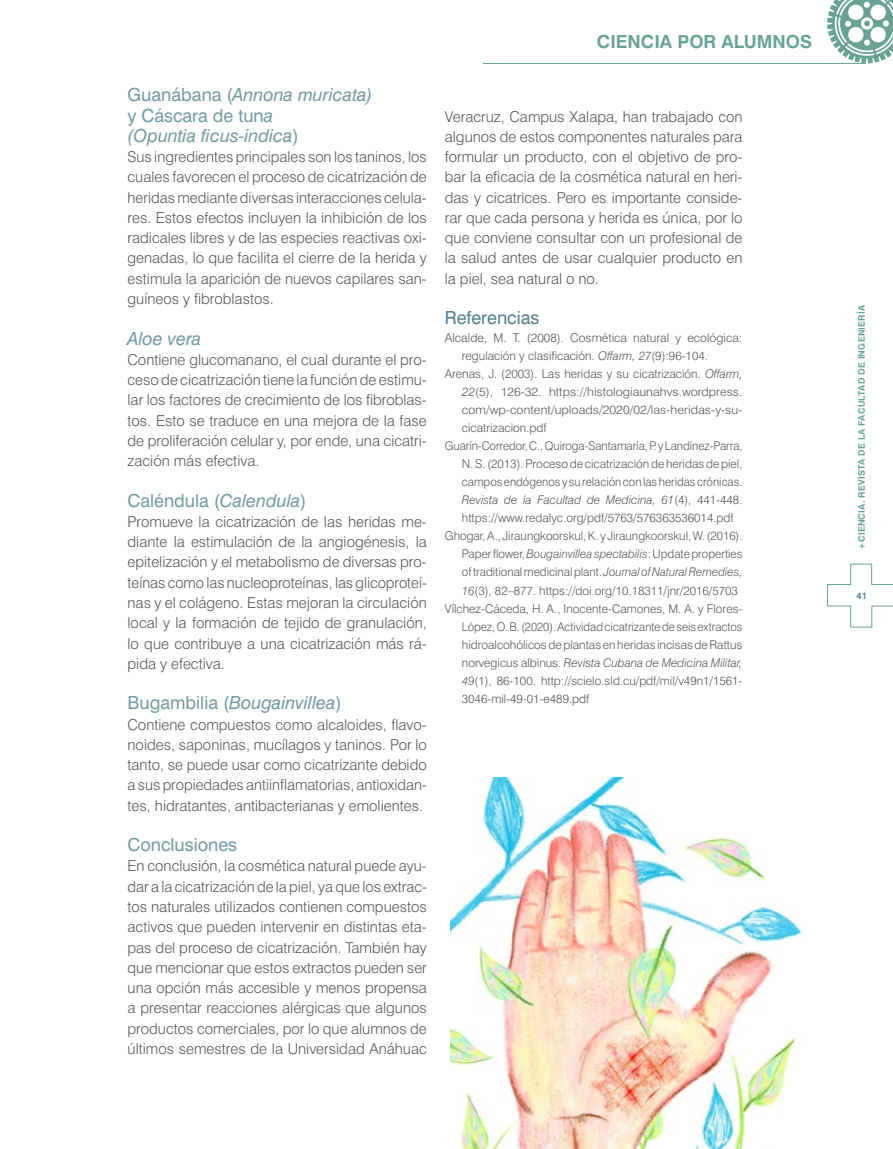
<style>
.page{position:relative;width:893px;height:1149px;background:#fff}
.page>*{position:absolute;margin:0;border:0;box-sizing:border-box;transform-origin:0 0}
.t1{font:italic 18px "Swiss 721";color:#739aa4}
.t2{font:18px "Swiss 721 Roman";color:#739aa4}
.t3{font:700 18px "Swiss 721";color:#69a397}
.t4{font:18px "Swiss 721 Roman";color:#50808e}
.t5{font:300 15px/20.2px "Swiss 721";color:#575756;text-align:justify}
.t6{font:300 12px "Swiss 721";color:#575756}
.t7{font:300 12px "Swiss 721";color:#575756;scale:.96 1}
.t8{font:300 12px "Swiss 721";color:#575756;scale:1.05 1}
.t9{font:italic 300 12px "Swiss 721";color:#575756}
.t10{font:700 9.15px "Swiss 721";color:#50808e}
.t11{font:700 9px "Swiss 721";letter-spacing:.02em;color:#69a397}
.s1{font-family:"Swiss 721 Roman";font-style:normal}
.s2{font-family:"Swiss 721";font-style:italic}
.s3{font-style:italic}
.s4{font-style:normal}
</style>
<div class="page">
<img style="left:450px;top:777px;width:351px;height:371px">
<svg style="left:827px;top:563px;width:66px;height:64px"></svg>
<svg style="left:827px;top:0;width:66px;height:63px"></svg>
<hr style="left:483px;top:63px;width:382px;height:1px;background:#69a397">
<p class="t1" style="left:128px;top:84px;width:247px"><span class="s1">Guanábana (</span>Annona muricata)</p>
<p class="t2" style="left:128px;top:104px;width:147px">y Cáscara de tun<span class="s2">a</span></p>
<p class="t1" style="left:128px;top:124px;width:173px">(Opuntia ficus-indica<span class="s1">)</span></p>
<p class="t5" style="left:128px;top:146px;width:301px">Sus ingredientes principales son los taninos, los cuales favorecen el proceso de cicatrización de heridas mediante diversas interacciones celula&shy;res. Estos efectos incluyen la inhibición de los radicales libres y de las especies reactivas oxi&shy;genadas, lo que facilita el cierre de la herida y estimula la aparición de nuevos capilares san&shy;guíneos y fibroblastos.</p>
<p class="t1" style="left:128px;top:327px;width:75px">Aloe vera</p>
<p class="t5" style="left:128px;top:349px;width:301px">Contiene glucomanano, el cual durante el pro&shy;ceso de cicatrización tiene la función de estimu&shy;lar los factores de crecimiento de los fibroblas&shy;tos. Esto se traduce en una mejora de la fase de proliferación celular y, por ende, una cicatri&shy;zación más efectiva.</p>
<p class="t2" style="left:128px;top:489px;width:180px">Caléndula (<span class="s2">Calendula</span>)</p>
<p class="t5" style="left:128px;top:511px;width:301px">Promueve la cicatrización de las heridas me&shy;diante la estimulación de la angiogénesis, la epitelización y el metabolismo de diversas pro&shy;teínas como las nucleoproteínas, las glicoproteí&shy;nas y el colágeno. Estas mejoran la circulación local y la formación de tejido de granulación, lo que contribuye a una cicatrización más rá&shy;pida y efectiva.</p>
<p class="t1" style="left:128px;top:691px;width:216px"><span class="s1">Bugambilia (</span>Bougainvillea<span class="s1">)</span></p>
<p class="t5" style="left:128px;top:713px;width:301px">Contiene compuestos como alcaloides, flavo&shy;noides, saponinas, mucílagos y taninos. Por lo tanto, se puede usar como cicatrizante debido a sus propiedades antiinflamatorias, antioxidan&shy;tes, hidratantes, antibacterianas y emolientes.</p>
<p class="t2" style="left:128px;top:833px;width:111px">Conclusiones</p>
<p class="t5" style="left:128px;top:855px;width:301px">En conclusión, la cosmética natural puede ayu&shy;dar a la cicatrización de la piel, ya que los extrac&shy;tos naturales utilizados contienen compuestos activos que pueden intervenir en distintas eta&shy;pas del proceso de cicatrización. También hay que mencionar que estos extractos pueden ser una opción más accesible y menos propensa a presentar reacciones alérgicas que algunos productos comerciales, por lo que alumnos de últimos semestres de la Universidad Anáhuac</p>
<p class="t3" style="left:597px;top:31px;width:217px">CIENCIA POR ALUMNOS</p>
<p class="t5" style="left:445px;top:106px;width:299px">Veracruz, Campus Xalapa, han trabajado con algunos de estos componentes naturales para formular un producto, con el objetivo de pro&shy;bar la eficacia de la cosmética natural en heri&shy;das y cicatrices. Pero es importante conside&shy;rar que cada persona y herida es única, por lo que conviene consultar con un profesional de la salud antes de usar cualquier producto en la piel, sea natural o no.</p>
<p class="t4" style="left:445px;top:307px;width:96px">Referencias</p>
<p class="t6" style="left:445px;top:330px;width:299px">Alcalde, M. T. (2008). Cosmética natural y ecológica:</p>
<p class="t6" style="left:462px;top:348px;width:248px">regulación y clasificación. <span class="s3">Offarm, 27</span>(9):96-104.</p>
<p class="t6" style="left:445px;top:366px;width:299px">Arenas, J. (2003). Las heridas y su cicatrización. <span class="s3">Offarm,</span></p>
<p class="t8" style="left:462px;top:384px;width:269px"><span class="s3">22</span>(5), 126-32. https://histologiaunahvs.wordpress.</p>
<p class="t8" style="left:462px;top:402px;width:269px">com/wp-content/uploads/2020/02/las-heridas-y-su-</p>
<p class="t6" style="left:462px;top:420px;width:86px">cicatrizacion.pdf</p>
<p class="t7" style="left:445px;top:438px;width:312px">Guarín-Corredor, C., Quiroga-Santamaría, P. y Landínez-Parra,</p>
<p class="t6" style="left:462px;top:456px;width:282px">N. S. (2013). Proceso de cicatrización de heridas de piel,</p>
<p class="t7" style="left:462px;top:474px;width:294px">campos endógenos y su relación con las heridas crónicas.</p>
<p class="t9" style="left:462px;top:492px;width:282px">Revista de la Facultad de Medicina, 61<span class="s4">(4), 441-448.</span></p>
<p class="t6" style="left:462px;top:510px;width:273px">https://www.redalyc.org/pdf/5763/576363536014.pdf</p>
<p class="t6" style="left:445px;top:528px;width:299px">Ghogar, A., Jiraungkoorskul, K. y Jiraungkoorskul, W. (2016).</p>
<p class="t6" style="left:462px;top:546px;width:282px">Paper flower, <span class="s3">Bougainvillea spectabilis</span>: Update properties</p>
<p class="t6" style="left:462px;top:564px;width:282px">of traditional medicinal plant. <span class="s3">Journal of Natural Remedies,</span></p>
<p class="t6" style="left:462px;top:582px;width:278px"><span class="s3">16</span>(3), 82–877. https://doi.org/10.18311/jnr/2016/5703</p>
<p class="t6" style="left:445px;top:600px;width:299px">Vílchez-Cáceda, H. A., Inocente-Camones, M. A. y Flores-</p>
<p class="t7" style="left:462px;top:618px;width:294px">López, O. B. (2020). Actividad cicatrizante de seis extractos</p>
<p class="t6" style="left:462px;top:636px;width:282px">hidroalcohólicos de plantas en heridas incisas de Rattus</p>
<p class="t9" style="left:462px;top:654px;width:282px"><span class="s4">norvegicus albinus.</span> Revista Cubana de Medicina Militar,</p>
<p class="t6" style="left:462px;top:672px;width:282px"><span class="s3">49</span>(1), 86-100. http://scielo.sld.cu/pdf/mil/v49n1/1561-</p>
<p class="t6" style="left:462px;top:690px;width:129px">3046-mil-49-01-e489.pdf</p>
<p class="t11" style="left:856px;top:549px;width:246px;rotate:-90deg">+CIENCIA. REVISTA DE LA FACULTAD DE INGENIERÍA</p>
<p class="t10" style="left:856px;top:590px;width:12px">41</p>
</div>
